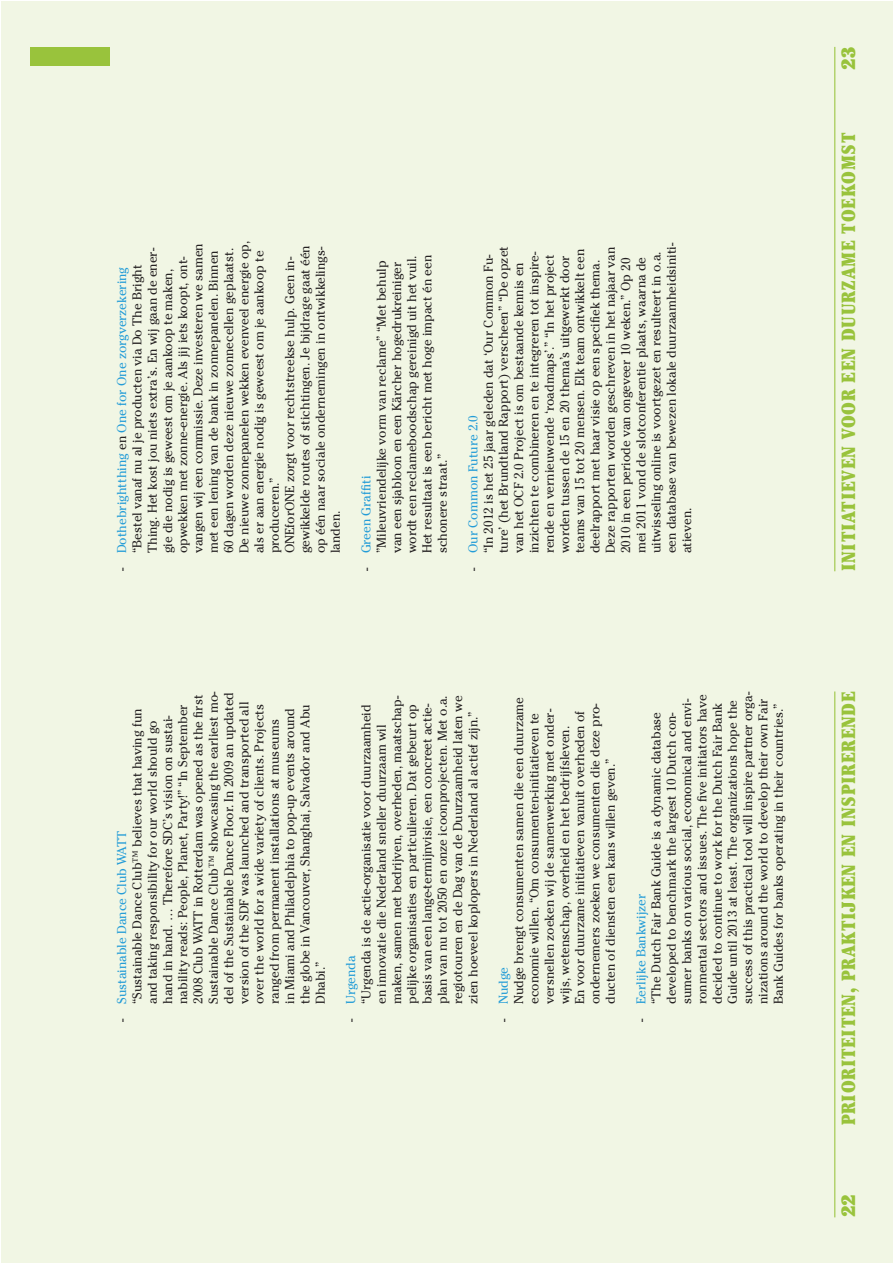
<style>
.page{position:relative;width:893px;height:1263px;background:#fff}
.page>*{position:absolute;margin:0;border:0;box-sizing:border-box;transform-origin:0 0}
.t1{font:900 condensed 19.05px "Cheltenham Std";letter-spacing:.04em;color:#99c33c}
.t2{font:900 19.05px "Cheltenham Std";color:#99c33c}
.t3{font:12.75px/15.3px "Cheltenham Std";color:#231f20}
.s1{color:#239cd7}
</style>
<div class="page">
<div style="left:1px;top:1px;width:892px;height:1261px;background:#f1f6e4"></div>
<div style="left:30px;top:47px;width:79px;height:18px;background:#99c33c"></div>
<hr style="left:834px;top:47px;width:1px;height:524px;background:#99c33c">
<hr style="left:834px;top:691px;width:1px;height:526px;background:#99c33c">
<p class="t3" style="left:115px;top:553px;width:314px;text-indent:-18px;rotate:-90deg">- <span class="s1">Dothebrightthing</span> en <span class="s1">One for One zorgverzekering </span>“Bestel vanaf nu al je producten via Do The Bright Thing. Het kost jou niets extra’s. En wij gaan de ener&shy;gie die nodig is geweest om je aankoop te maken, opwekken met zonne-energie. Als jij iets koopt, ont&shy;vangen wij een commissie. Deze investeren we samen met een lening van de bank in zonnepanelen. Binnen 60 dagen worden deze nieuwe zonnecellen geplaatst.<br>De nieuwe zonnepanelen wekken evenveel energie op, als er aan energie nodig is geweest om je aankoop te produceren.”<br>ONEforONE zorgt voor rechtstreekse hulp. Geen in&shy;gewikkelde routes of stichtingen. Je bijdrage gaat één op één naar sociale ondernemingen in ontwikkelings&shy;landen.</p>
<p class="t3" style="left:360px;top:553px;width:300px;text-indent:-18px;rotate:-90deg">- <span class="s1">Green Graffiti<br></span>”Mileuvriendelijke vorm van reclame” “Met behulp van een sjabloon en een Kärcher hogedrukreiniger wordt een reclameboodschap gereinigd uit het vuil.<br>Het resultaat is een bericht met hoge impact én een schonere straat.”</p>
<p class="t3" style="left:467px;top:553px;width:312px;text-indent:-18px;rotate:-90deg">- <span class="s1">Our Common Future 2.0<br></span>“In 2012 is het 25 jaar geleden dat ‘Our Common Fu&shy;ture’ (het Brundtland Rapport) verscheen” “De opzet van het OCF 2.0 Project is om bestaande kennis en inzichten te combineren en te integreren tot inspire&shy;rende en vernieuwende ‘roadmaps’.” “In het project worden tussen de 15 en 20 thema’s uitgewerkt door teams van 15 tot 20 mensen. Elk team ontwikkelt een deelrapport met haar visie op een specifiek thema.<br>Deze rapporten worden geschreven in het najaar van 2010 in een periode van ongeveer 10 weken.” Op 20 mei 2011 vond de slotconferentie plaats, waarna de uitwisseling online is voortgezet en resulteert in o.a. een database van bewezen lokale duurzaamheidsiniti&shy;atieven.</p>
<p class="t3" style="left:115px;top:1004px;width:314px;text-indent:-18px;rotate:-90deg">- <span class="s1">Sustainable Dance Club WATT<br></span>“Sustainable Dance Club™ believes that having fun and taking responsibility for our world should go hand in hand. … Therefore SDC’s vision on sustai&shy;nability reads: People, Planet, Party!” “In September 2008 Club WATT in Rotterdam was opened as the first Sustainable Dance Club™ showcasing the earliest mo&shy;del of the Sustainable Dance Floor. In 2009 an updated version of the SDF was launched and transported all over the world for a wide variety of clients. Projects ranged from permanent installations at museums<br>in Miami and Philadelphia to pop-up events around the globe in Vancouver, Shanghai, Salvador and Abu Dhabi.”</p>
<p class="t3" style="left:344px;top:1004px;width:310px;text-indent:-18px;rotate:-90deg">- <span class="s1">Urgenda<br></span>“Urgenda is de actie-organisatie voor duurzaamheid en innovatie die Nederland sneller duurzaam wil maken, samen met bedrijven, overheden, maatschap&shy;pelijke organisaties en particulieren. Dat gebeurt op basis van een lange-termijnvisie, een concreet actie&shy;plan van nu tot 2050 en onze icoonprojecten. Met o.a. regiotouren en de Dag van de Duurzaamheid laten we zien hoeveel koplopers in Nederland al actief zijn.”</p>
<p class="t3" style="left:497px;top:1004px;width:309px;text-indent:-18px;rotate:-90deg">- <span class="s1">Nudge<br></span>Nudge brengt consumenten samen die een duurzame economie willen. “Om consumenten-initiatieven te versnellen zoeken wij de samenwerking met onder&shy;wijs, wetenschap, overheid en het bedrijfsleven.<br>En voor duurzame initiatieven vanuit overheden of ondernemers zoeken we consumenten die deze pro&shy;ducten of diensten een kans willen geven.”</p>
<p class="t3" style="left:635px;top:1004px;width:313px;text-indent:-18px;rotate:-90deg">- <span class="s1">Eerlijke Bankwijzer<br></span>“The Dutch Fair Bank Guide is a dynamic database developed to benchmark the largest 10 Dutch con&shy;sumer banks on various social, economical and envi&shy;ronmental sectors and issues. The five initiators have decided to continue to work for the Dutch Fair Bank Guide until 2013 at least. The organizations hope the success of this practical tool will inspire partner orga&shy;nizations around the world to develop their own Fair Bank Guides for banks operating in their countries.”</p>
<h1 class="t2" style="left:841px;top:70px;width:24px;rotate:-90deg">23</h1>
<h1 class="t1" style="left:841px;top:571px;width:440px;rotate:-90deg">INITIATIEVEN VOOR EEN DUURZAME TOEKOMST</h1>
<h1 class="t1" style="left:841px;top:1125px;width:435px;rotate:-90deg">PRIORITEITEN, PRAKTIJKEN EN INSPIRERENDE</h1>
<h1 class="t2" style="left:841px;top:1217px;width:24px;rotate:-90deg">22</h1>
</div>
